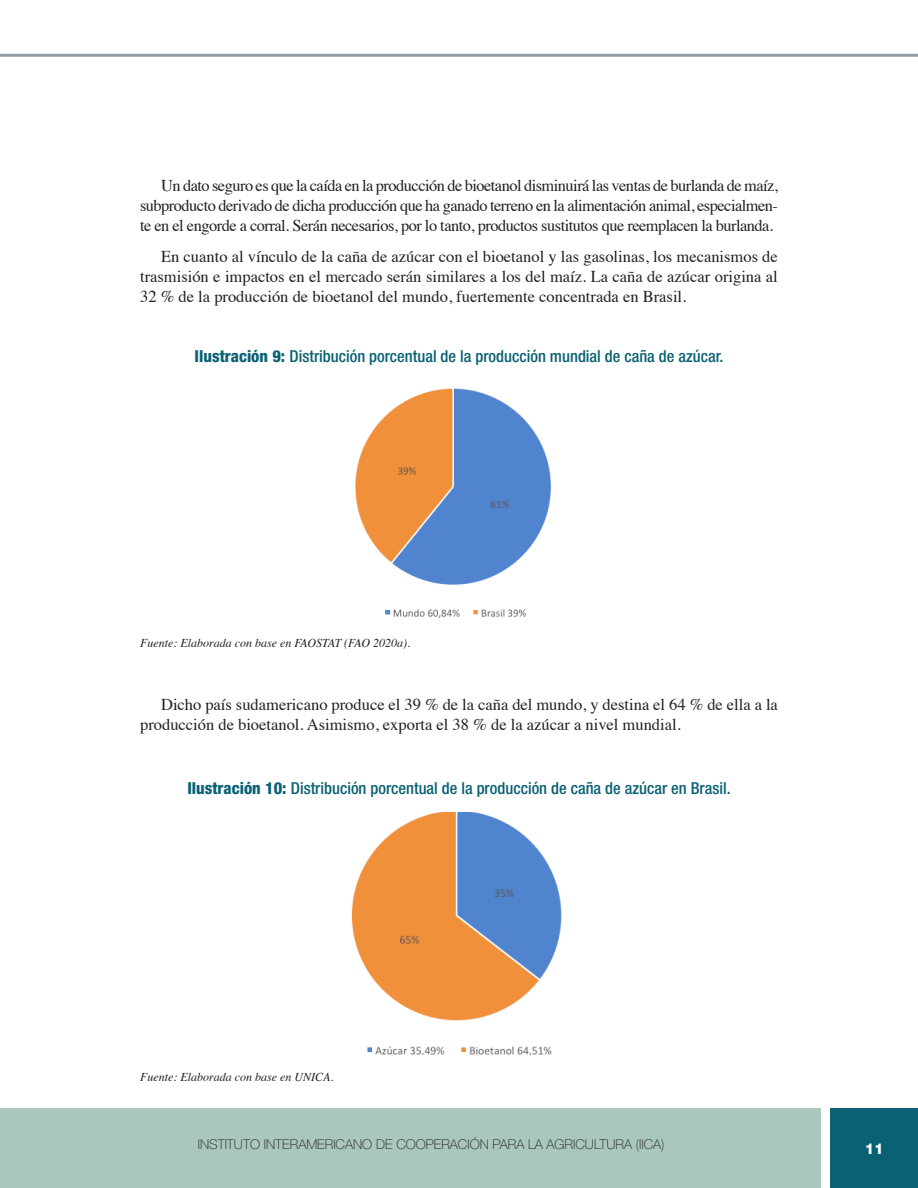
<style>
.page{position:relative;width:918px;height:1188px;background:#fff}
.page>*{position:absolute;margin:0;border:0;box-sizing:border-box;transform-origin:0 0}
.t1{font:16.5px/19.8px "Times";color:#231f20;text-align:justify}
.t2{font:500 condensed 16.5px "Helvetica Neue";color:#0a6174}
.t3{font:800 15px "Helvetica Neue";color:#fff}
.t4{font:100 13.5px "Helvetica Neue";color:#231f20}
.t5{font:italic 12px "Times";color:#231f20}
.s1{font-weight:800}
</style>
<div class="page">
<div style="left:0;top:1108px;width:821px;height:80px;background:#a9c7ba"></div>
<div style="left:831px;top:1108px;width:87px;height:80px;background:#0a6174"></div>
<hr style="left:0;top:54px;width:918px;height:3px;background:#939fa7">
<img style="left:355px;top:388px;width:196px;height:230px">
<img style="left:351px;top:812px;width:211px;height:243px">
<p class="t1" style="left:140px;top:174px;width:639px;text-indent:21px">Un dato seguro es que la caída en la producción de bioetanol disminuirá las ventas de burlanda de maíz, subproducto derivado de dicha producción que ha ganado terreno en la alimentación animal, especialmen&shy;te en el engorde a corral. Serán necesarios, por lo tanto, productos sustitutos que reemplacen la burlanda.</p>
<p class="t1" style="left:140px;top:246px;width:639px;text-indent:21px">En cuanto al vínculo de la caña de azúcar con el bioetanol y las gasolinas, los mecanismos de trasmisión e impactos en el mercado serán similares a los del maíz. La caña de azúcar origina al 32 % de la producción de bioetanol del mundo, fuertemente concentrada en Brasil.</p>
<p class="t2" style="left:195px;top:346px;width:530px"><span class="s1">Ilustración 9:</span> Distribución porcentual de la producción mundial de caña de azúcar.</p>
<p class="t5" style="left:140px;top:632px;width:271px">Fuente: Elaborada con base en FAOSTAT (FAO 2020a).</p>
<p class="t1" style="left:140px;top:694px;width:639px;text-indent:21px">Dicho país sudamericano produce el 39 % de la caña del mundo, y destina el 64 % de ella a la producción de bioetanol. Asimismo, exporta el 38 % de la azúcar a nivel mundial.</p>
<p class="t2" style="left:187px;top:778px;width:545px"><span class="s1">Ilustración 10:</span> Distribución porcentual de la producción de caña de azúcar en Brasil.</p>
<p class="t5" style="left:140px;top:1067px;width:195px">Fuente: Elaborada con base en UNICA.</p>
<p class="t4" style="left:198px;top:1137px;width:468px">INSTITUTO INTERAMERICANO DE COOPERACIÓN PARA LA AGRICULTURA (IICA)</p>
<p class="t3" style="left:865px;top:1140px;width:20px">11</p>
</div>
